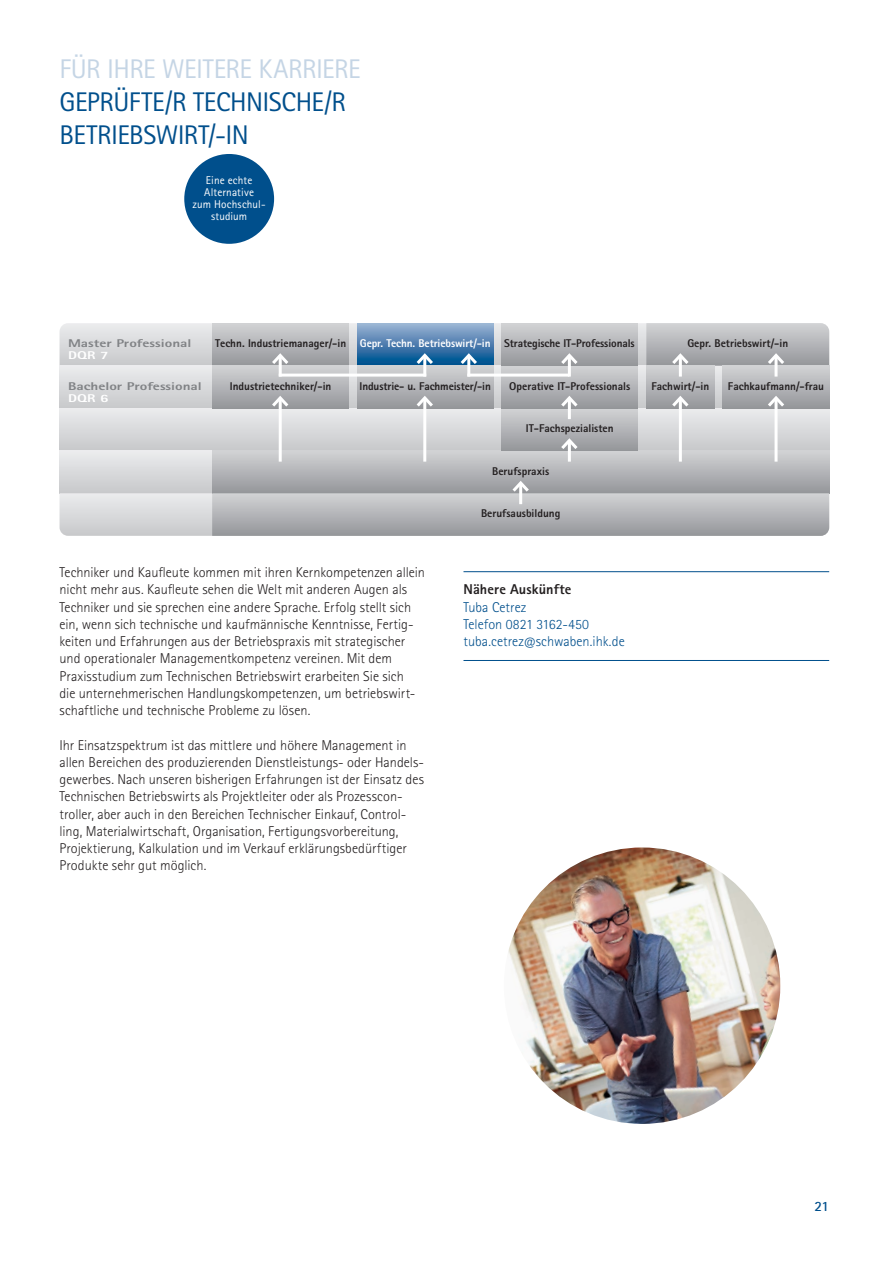
<style>
.page{position:relative;width:893px;height:1263px;background:#fff}
.page>*{position:absolute;margin:0;border:0;box-sizing:border-box;transform-origin:0 0}
.t1{font:27px/33px "Rotis Sans Serif Pro";letter-spacing:-.02em;color:#004f8c}
.t2{font:27px "Rotis Sans Serif Pro";letter-spacing:-.02em;color:#c5d5e5}
.t3{font:300 14.25px/17.2px "Rotis Sans Serif Pro";color:#231f20}
.t4{font:300 14.25px/17.2px "Rotis Sans Serif Pro";letter-spacing:.005em;color:#004f8c}
.t5{font:800 14.25px "Rotis Sans Serif Pro";letter-spacing:.005em;color:#231f20}
.t6{font:700 14.25px "Rotis Sans Serif Pro";color:#004f8c}
.t7{font:800 11.25px "Rotis Sans Serif Pro";color:#231f20}
.t8{font:800 11.25px "Rotis Sans Serif Pro";color:#fff}
.t9{font:11.25px/12px "Rotis Sans Serif Pro";letter-spacing:.01em;color:#fff;text-align:center}
.t10{font:800 11.25px "Rotis Sans Serif Pro";color:#808285;scale:1.35 1}
.t11{font:800 11.25px "Rotis Sans Serif Pro";color:#fff;scale:1.35 1}
.s1{color:#231f20}
</style>
<div class="page">
<hr style="left:463px;top:571px;width:366px;height:1px;background:#004f8c">
<hr style="left:463px;top:660px;width:366px;height:1px;background:#004f8c">
<div style="left:184px;top:154px;width:90px;height:90px;background:#004f8c;border-radius:50%"></div>
<svg style="left:60px;top:367px;width:663px;height:41px;background:#d7d8da"></svg>
<div style="left:60px;top:408px;width:769px;height:43px;background:linear-gradient(to bottom,#ebecee,#c8c9cb)"></div>
<div style="left:60px;top:451px;width:769px;height:42px;background:#dfe0e2"></div>
<div style="left:213px;top:366px;width:136px;height:42px;background:linear-gradient(to bottom,#d1d2d4,#97989c)"></div>
<div style="left:357px;top:366px;width:136px;height:42px;background:linear-gradient(to bottom,#d1d2d4,#97989c)"></div>
<svg style="left:212px;top:451px;width:617px;height:28px;background:#bdbec1"></svg>
<div style="left:502px;top:408px;width:136px;height:43px;background:linear-gradient(to bottom,#d2d3d5,#94969a)"></div>
<div style="left:502px;top:366px;width:136px;height:42px;background:linear-gradient(to bottom,#d1d2d4,#97989c)"></div>
<div style="left:646px;top:366px;width:68px;height:42px;background:linear-gradient(to bottom,#d2d2d5,#97989c)"></div>
<div style="left:723px;top:366px;width:106px;height:42px;background:linear-gradient(to bottom,#d2d3d5,#97989c)"></div>
<svg style="left:60px;top:479px;width:769px;height:57px;background:#b6b7ba"></svg>
<hr style="left:568px;top:440px;width:3px;height:22px;background:#fff">
<svg style="left:558px;top:436px;width:23px;height:16px"></svg>
<hr style="left:568px;top:398px;width:3px;height:21px;background:#fff">
<svg style="left:558px;top:393px;width:23px;height:17px"></svg>
<hr style="left:568px;top:355px;width:3px;height:22px;background:#fff">
<hr style="left:679px;top:398px;width:3px;height:64px;background:#fff">
<svg style="left:669px;top:393px;width:23px;height:17px"></svg>
<hr style="left:679px;top:355px;width:3px;height:22px;background:#fff">
<hr style="left:774px;top:398px;width:3px;height:64px;background:#fff">
<svg style="left:765px;top:393px;width:22px;height:17px"></svg>
<hr style="left:774px;top:355px;width:3px;height:22px;background:#fff">
<hr style="left:279px;top:398px;width:3px;height:64px;background:#fff">
<svg style="left:269px;top:393px;width:23px;height:17px"></svg>
<hr style="left:423px;top:398px;width:3px;height:64px;background:#fff">
<svg style="left:413px;top:393px;width:23px;height:17px"></svg>
<hr style="left:279px;top:355px;width:3px;height:22px;background:#fff">
<hr style="left:423px;top:355px;width:3px;height:22px;background:#fff">
<hr style="left:467px;top:355px;width:3px;height:22px;background:#fff">
<svg style="left:60px;top:323px;width:769px;height:44px;background:#adb7c1"></svg>
<hr style="left:467px;top:374px;width:102px;height:3px;background:#fff">
<hr style="left:279px;top:374px;width:147px;height:3px;background:#fff">
<img style="left:504px;top:847px;width:276px;height:277px;border-radius:138px">
<h1 class="t2" style="left:60px;top:53px;width:303px">FÜR IHRE WEITERE KARRIERE</h1>
<h1 class="t1" style="left:60px;top:86px;width:288px">GEPRÜFTE/R TECHNISCHE/R<br>BETRIEBSWIRT/-IN</h1>
<p class="t9" style="left:193px;top:174px;width:75px">Eine echte<br>Alternative<br>zum Hochschul&shy;studium</p>
<p class="t8" style="left:215px;top:336px;width:277px"><span class="s1">Techn. Industriemanager/-in</span> Gepr. Techn. Betriebswirt/-in</p>
<p class="t7" style="left:230px;top:379px;width:103px">Industrietechniker/-in</p>
<p class="t7" style="left:360px;top:379px;width:133px">Industrie- u. Fachmeister/-in</p>
<p class="t7" style="left:509px;top:379px;width:122px">Operative IT-Professionals</p>
<p class="t7" style="left:651px;top:379px;width:59px">Fachwirt/-in</p>
<p class="t7" style="left:728px;top:379px;width:98px">Fachkaufmann/-frau</p>
<p class="t7" style="left:526px;top:421px;width:89px">IT-Fachspezialisten</p>
<p class="t7" style="left:492px;top:464px;width:59px">Berufspraxis</p>
<p class="t7" style="left:481px;top:506px;width:81px">Berufsausbildung</p>
<p class="t10" style="left:68px;top:336px;width:93px">Master Professional</p>
<p class="t7" style="left:504px;top:336px;width:132px">Strategische IT-Professionals</p>
<p class="t7" style="left:687px;top:336px;width:102px">Gepr. Betriebswirt/-in</p>
<p class="t11" style="left:68px;top:348px;width:32px">DQR 7</p>
<p class="t10" style="left:68px;top:379px;width:101px">Bachelor Professional</p>
<p class="t11" style="left:68px;top:391px;width:32px">DQR 6</p>
<p class="t3" style="left:60px;top:564px;width:367px">Techniker und Kaufleute kommen mit ihren Kernkompetenzen allein nicht mehr aus. Kaufleute sehen die Welt mit anderen Augen als Techniker und sie sprechen eine andere Sprache. Erfolg stellt sich ein, wenn sich technische und kaufmännische Kenntnisse, Fertig&shy;keiten und Erfahrungen aus der Betriebspraxis mit strategischer und operationaler Managementkompetenz vereinen. Mit dem Praxisstudium zum Technischen Betriebswirt erarbeiten Sie sich<br>die unternehmerischen Handlungskompetenzen, um betriebswirt&shy;schaftliche und technische Probleme zu lösen.</p>
<p class="t3" style="left:60px;top:736px;width:366px">Ihr Einsatzspektrum ist das mittlere und höhere Management in allen Bereichen des produzierenden Dienstleistungs- oder Handels&shy;gewerbes. Nach unseren bisherigen Erfahrungen ist der Einsatz des Technischen Betriebswirts als Projektleiter oder als Prozesscon&shy;troller, aber auch in den Bereichen Technischer Einkauf, Control&shy;ling, Materialwirtschaft, Organisation, Fertigungsvorbereitung, Projektierung, Kalkulation und im Verkauf erklärungsbedürftiger Produkte sehr gut möglich.</p>
<p class="t5" style="left:463px;top:580px;width:110px">Nähere Auskünfte</p>
<p class="t4" style="left:463px;top:598px;width:163px">Tuba Cetrez<br>Telefon 0821 3162-450 tuba.cetrez@schwaben.ihk.de</p>
<p class="t6" style="left:814px;top:1197px;width:16px">21</p>
</div>
